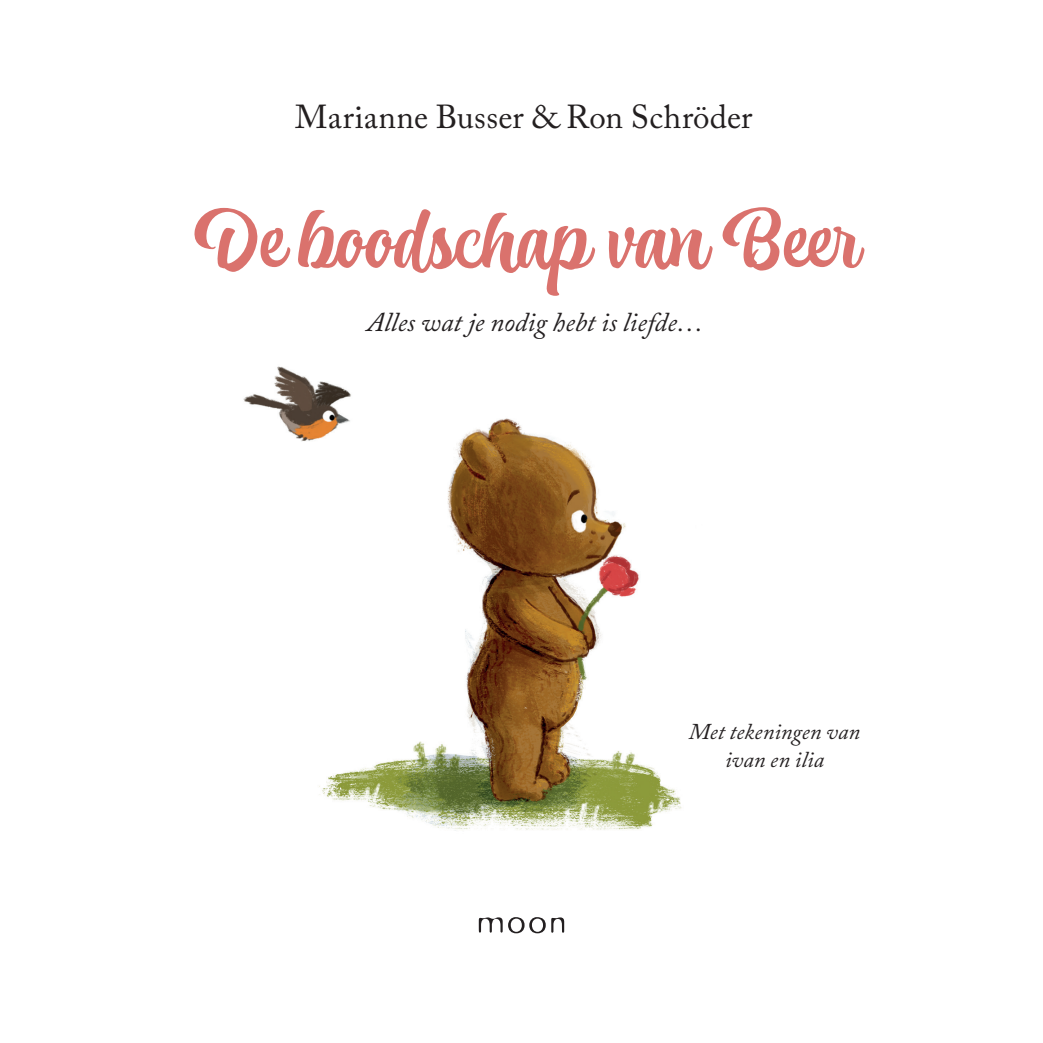
<style>
.page{position:relative;width:1043px;height:1043px;background:#fff}
.page>*{position:absolute;margin:0;border:0;box-sizing:border-box;transform-origin:0 0}
.t1{font:75.75px "Atocha";letter-spacing:-.005em;color:#da726d;scale:1.11 1}
.t2{font:33px "Adobe Caslon Pro";letter-spacing:.01em;color:#231f20}
.t3{font:italic 27px "Adobe Caslon Pro";letter-spacing:.005em;color:#231f20}
.t4{font:italic 22.5px/27.8px "Adobe Caslon Pro";letter-spacing:.005em;color:#231f20;text-align:center}
</style>
<div class="page">
<img style="left:243px;top:366px;width:439px;height:568px">
<svg style="left:479px;top:917px;width:85px;height:16px"></svg>
<p class="t2" style="left:295px;top:97px;width:459px">Marianne Busser &amp; Ron Schröder</p>
<h1 class="t1" style="left:190px;top:188px;width:606px">De boodschap van Beer</h1>
<p class="t3" style="left:367px;top:305px;width:338px">Alles wat je nodig hebt is liefde…</p>
<p class="t4" style="left:689px;top:717px;width:173px">Met tekeningen van ivan en ilia</p>
</div>
